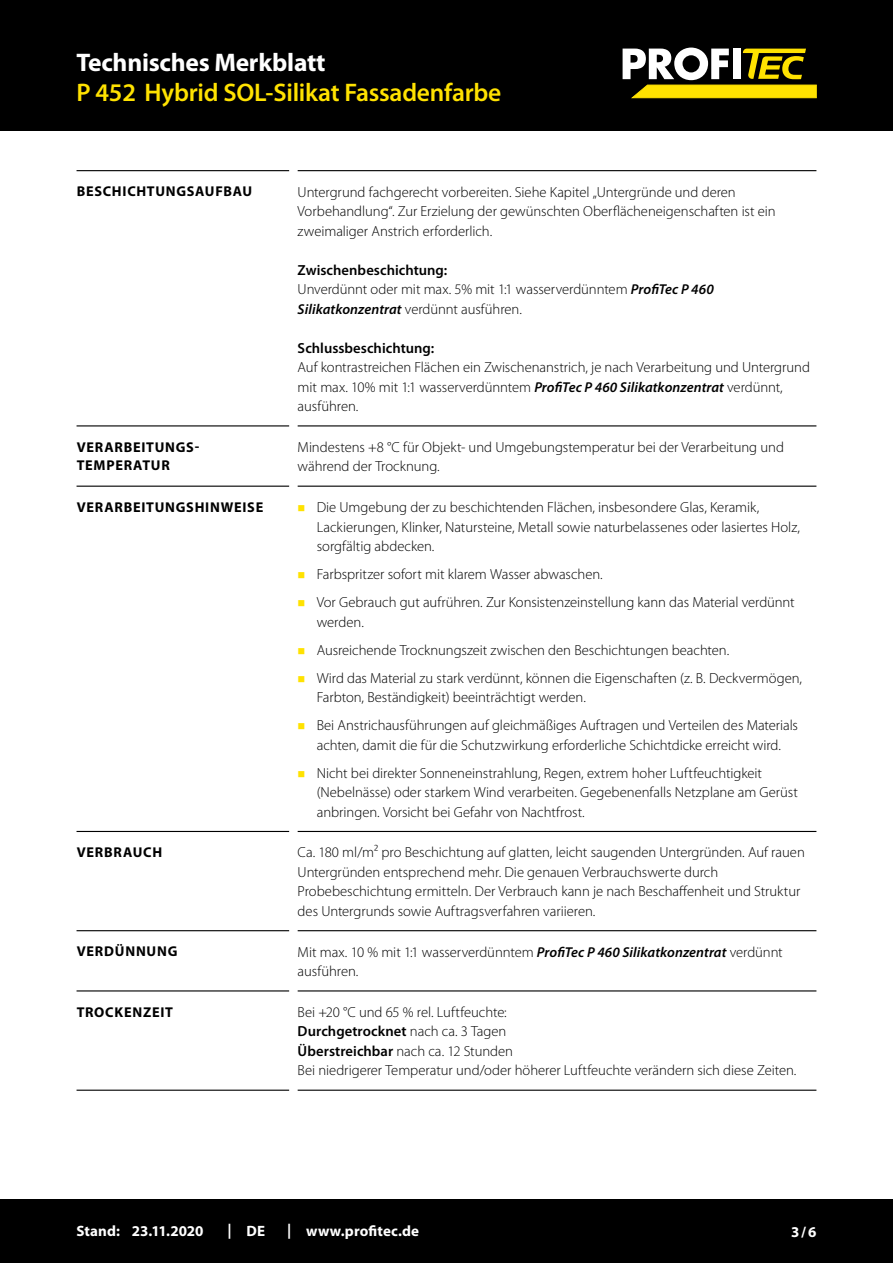
<style>
.page{position:relative;width:893px;height:1263px;background:#fff}
.page>*{position:absolute;margin:0;border:0;box-sizing:border-box;transform-origin:0 0}
.CB_AF_Kopf_Produktna{font:600 25.5px "Myriad Pro";letter-spacing:-.01em;color:#ffe200}
.CB_AF_Kopf_TM{font:700 25.5px "Myriad Pro";letter-spacing:-.01em;color:#fff}
.CB_AF_Fuß_Stand_link{font:700 15px "Myriad Pro";letter-spacing:.005em;color:#fff}
.CB_AF_Text_Standard{font:300 14.7px/19.5px "Myriad Pro";letter-spacing:-.005em;color:#000}
.CB_AF_Abschnitt_Uebe{font:700 14.25px/18px "Myriad Pro";letter-spacing:.055em;color:#000}
.s1{font-weight:600}
.s2{font-weight:600;font-style:italic;font-size:14.4px}
</style>
<div class="page">
<div style="left:0;top:0;width:893px;height:131px;background:#000"></div>
<div style="left:0;top:1199px;width:893px;height:64px;background:#000"></div>
<hr style="left:77px;top:170px;width:212px;height:1px;background:#000">
<hr style="left:298px;top:170px;width:518px;height:1px;background:#000">
<hr style="left:77px;top:425px;width:212px;height:1px;background:#000">
<hr style="left:298px;top:425px;width:518px;height:1px;background:#000">
<hr style="left:77px;top:486px;width:212px;height:1px;background:#000">
<hr style="left:298px;top:486px;width:518px;height:1px;background:#000">
<hr style="left:77px;top:831px;width:212px;height:1px;background:#000">
<hr style="left:298px;top:831px;width:518px;height:1px;background:#000">
<hr style="left:77px;top:930px;width:212px;height:1px;background:#000">
<hr style="left:298px;top:930px;width:518px;height:1px;background:#000">
<hr style="left:77px;top:990px;width:212px;height:1px;background:#000">
<hr style="left:298px;top:990px;width:518px;height:1px;background:#000">
<hr style="left:77px;top:1089px;width:212px;height:2px;background:#000">
<hr style="left:298px;top:1089px;width:518px;height:2px;background:#000">
<svg style="left:623px;top:48px;width:193px;height:50px"></svg>
<p class="CB_AF_Kopf_TM" style="left:77px;top:49px;width:250px">Technisches Merkblatt</p>
<p class="CB_AF_Kopf_Produktna" style="left:77px;top:79px;width:426px">P 452 Hybrid SOL-Silikat Fassadenfarbe</p>
<p class="CB_AF_Abschnitt_Uebe" style="left:77px;top:183px;width:177px">BESCHICHTUNGSAUFBAU</p>
<p class="CB_AF_Text_Standard" style="left:298px;top:182px;width:480px">Untergrund fachgerecht vorbereiten. Siehe Kapitel „Untergründe und deren<br>Vorbehandlung“. Zur Erzielung der gewünschten Oberflächeneigenschaften ist ein zweimaliger Anstrich erforderlich.</p>
<p class="CB_AF_Text_Standard" style="left:298px;top:260px;width:418px"><span class="s1">Zwischenbeschichtung:<br></span>Unverdünnt oder mit max. 5% mit 1:1 wasserverdünntem <span class="s2">ProfiTec P 460<br>Silikatkonzentrat</span> verdünnt ausführen.</p>
<p class="CB_AF_Text_Standard" style="left:298px;top:338px;width:514px"><span class="s1">Schlussbeschichtung:<br></span>Auf kontrastreichen Flächen ein Zwischenanstrich, je nach Verarbeitung und Untergrund mit max. 10% mit 1:1 wasserverdünntem <span class="s2">ProfiTec P 460 Silikatkonzentrat</span> verdünnt, ausführen.</p>
<p class="CB_AF_Abschnitt_Uebe" style="left:77px;top:438px;width:124px">VERARBEITUNGS-<br>TEMPERATUR</p>
<p class="CB_AF_Text_Standard" style="left:298px;top:437px;width:488px">Mindestens +8 °C für Objekt- und Umgebungstemperatur bei der Verarbeitung und während der Trocknung.</p>
<p class="CB_AF_Abschnitt_Uebe" style="left:77px;top:498px;width:188px">VERARBEITUNGSHINWEISE</p>
<p class="CB_AF_Text_Standard" style="left:317px;top:498px;width:485px">Die Umgebung der zu beschichtenden Flächen, insbesondere Glas, Keramik,<br>Lackierungen, Klinker, Natursteine, Metall sowie naturbelassenes oder lasiertes Holz, sorgfältig abdecken.</p>
<p class="CB_AF_Text_Standard" style="left:317px;top:565px;width:288px">Farbspritzer sofort mit klarem Wasser abwaschen.</p>
<p class="CB_AF_Text_Standard" style="left:317px;top:593px;width:479px">Vor Gebrauch gut aufrühren. Zur Konsistenzeinstellung kann das Material verdünnt werden.</p>
<p class="CB_AF_Text_Standard" style="left:317px;top:640px;width:414px">Ausreichende Trocknungszeit zwischen den Beschichtungen beachten.</p>
<p class="CB_AF_Text_Standard" style="left:317px;top:668px;width:487px">Wird das Material zu stark verdünnt, können die Eigenschaften (z. B. Deckvermögen,<br>Farbton, Beständigkeit) beeinträchtigt werden.</p>
<p class="CB_AF_Text_Standard" style="left:317px;top:716px;width:483px">Bei Anstrichausführungen auf gleichmäßiges Auftragen und Verteilen des Materials achten, damit die für die Schutzwirkung erforderliche Schichtdicke erreicht wird.</p>
<p class="CB_AF_Text_Standard" style="left:317px;top:763px;width:483px">Nicht bei direkter Sonneneinstrahlung, Regen, extrem hoher Luftfeuchtigkeit (Nebelnässe) oder starkem Wind verarbeiten. Gegebenenfalls Netzplane am Gerüst anbringen. Vorsicht bei Gefahr von Nachtfrost.</p>
<p class="CB_AF_Abschnitt_Uebe" style="left:77px;top:843px;width:87px">VERBRAUCH</p>
<p class="CB_AF_Text_Standard" style="left:298px;top:843px;width:509px">Ca. 180 ml/m² pro Beschichtung auf glatten, leicht saugenden Untergründen. Auf rauen Untergründen entsprechend mehr. Die genauen Verbrauchswerte durch Probebeschichtung ermitteln. Der Verbrauch kann je nach Beschaffenheit und Struktur des Untergrunds sowie Auftragsverfahren variieren.</p>
<p class="CB_AF_Abschnitt_Uebe" style="left:77px;top:943px;width:102px">VERDÜNNUNG</p>
<p class="CB_AF_Text_Standard" style="left:298px;top:942px;width:487px">Mit max. 10 % mit 1:1 wasserverdünntem <span class="s2">ProfiTec P 460 Silikatkonzentrat</span> verdünnt ausführen.</p>
<p class="CB_AF_Abschnitt_Uebe" style="left:77px;top:1003px;width:98px">TROCKENZEIT</p>
<p class="CB_AF_Text_Standard" style="left:298px;top:1002px;width:500px">Bei +20 °C und 65 % rel. Luftfeuchte:<br><span class="s1">Durchgetrocknet</span> nach ca. 3 Tagen<br><span class="s1">Überstreichbar</span> nach ca. 12 Stunden<br>Bei niedrigerer Temperatur und/oder höherer Luftfeuchte verändern sich diese Zeiten.</p>
<p class="CB_AF_Fuß_Stand_link" style="left:77px;top:1222px;width:45px">Stand:</p>
<p class="CB_AF_Fuß_Stand_link" style="left:132px;top:1222px;width:73px">23.11.2020</p>
<p class="CB_AF_Fuß_Stand_link" style="left:227px;top:1222px;width:6px">|</p>
<p class="CB_AF_Fuß_Stand_link" style="left:247px;top:1222px;width:20px">DE</p>
<p class="CB_AF_Fuß_Stand_link" style="left:287px;top:1222px;width:6px">|</p>
<p class="CB_AF_Fuß_Stand_link" style="left:306px;top:1222px;width:114px">www.profitec.de</p>
<p class="CB_AF_Fuß_Stand_link" style="left:791px;top:1223px;width:27px">3/6</p>
</div>
